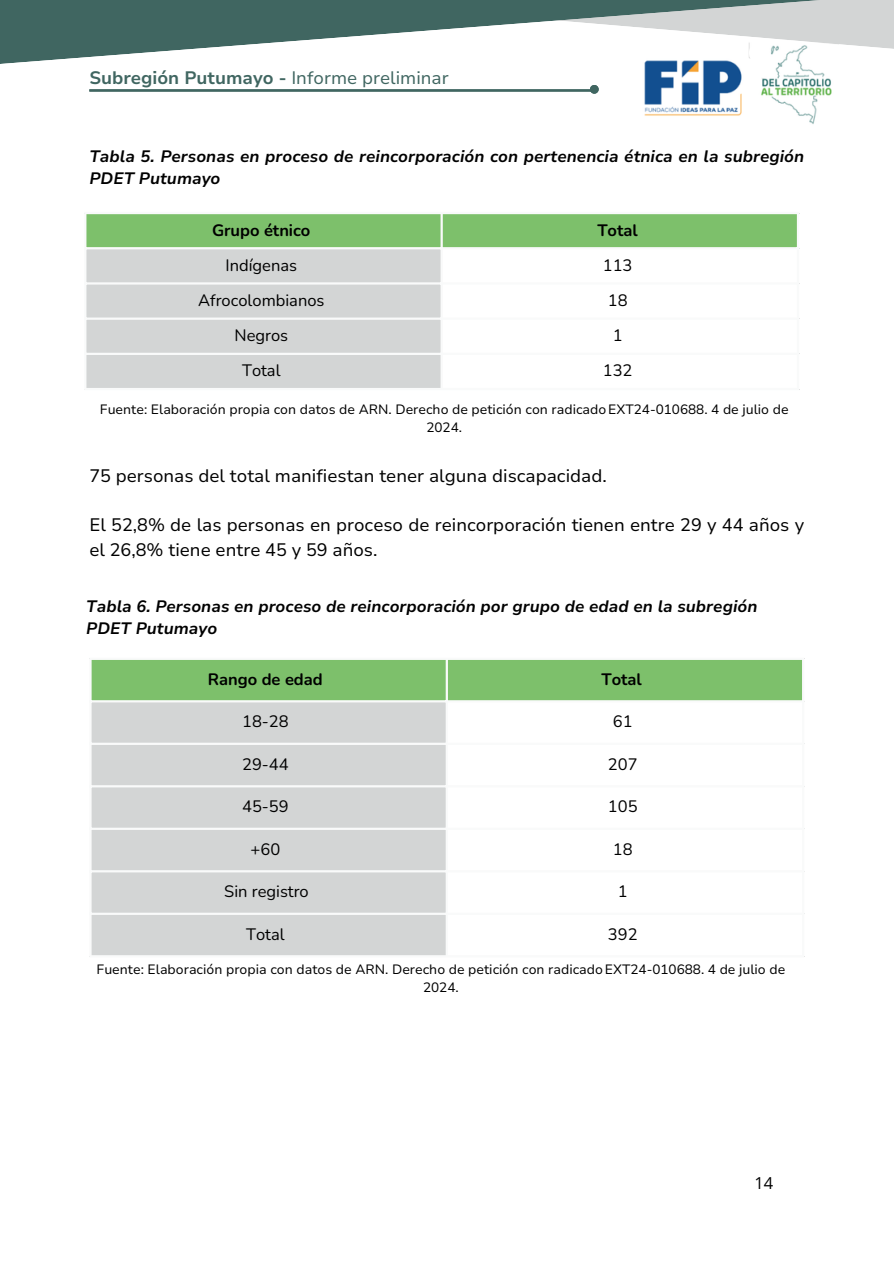
<style>
.page{position:relative;width:894px;height:1264px;background:#fff}
.page>*{position:absolute;margin:0;border:0;box-sizing:border-box;transform-origin:0 0}
.t1{font:18px/24.8px "Nunito Sans 10 pt";color:#000}
.t2{font:700 18px "Nunito Sans 10 pt";color:#406661}
.t3{font:italic 700 16.5px/22.5px "Nunito Sans 10 pt";color:#000}
.t4{font:16.5px "Nunito";color:#000}
.t5{font:700 16.5px "Nunito";color:#000}
.t6{font:16.5px "Open Sans";color:#000}
.t7{font:13.5px/18px "Nunito Sans 10 pt";color:#000;text-align:center}
.s1{font-weight:400}
</style>
<div class="page">
<img style="left:644px;top:68px;width:188px;height:56px">
<svg style="left:864px;top:0;width:29px;height:49px"></svg>
<svg style="left:0;top:0;width:864px;height:68px"></svg>
<div style="left:748px;top:42px;width:21px;height:22px;background:#fff;border-radius:50%"></div>
<svg style="left:743px;top:69px;width:19px;height:28px"></svg>
<div style="left:86px;top:214px;width:710px;height:33px;background:#7dc06b"></div>
<div style="left:86px;top:249px;width:354px;height:139px;background:#d3d5d5"></div>
<hr style="left:84px;top:214px;width:2px;height:174px;background:#f9fafa">
<hr style="left:440px;top:214px;width:2px;height:174px;background:#f9fafa">
<hr style="left:796px;top:214px;width:2px;height:174px;background:#f9fafa">
<hr style="left:84px;top:212px;width:714px;height:2px;background:#f9fafa">
<hr style="left:84px;top:247px;width:714px;height:2px;background:#f9fafa">
<hr style="left:84px;top:282px;width:714px;height:2px;background:#f9fafa">
<hr style="left:84px;top:317px;width:714px;height:3px;background:#f9fafa">
<hr style="left:84px;top:353px;width:714px;height:2px;background:#f9fafa">
<hr style="left:84px;top:388px;width:714px;height:2px;background:#f9fafa">
<hr style="left:89px;top:89px;width:504px;height:3px;background:#406661">
<div style="left:589px;top:85px;width:9px;height:9px;background:#406661;border-radius:50%"></div>
<div style="left:92px;top:660px;width:709px;height:40px;background:#7dc06b"></div>
<div style="left:92px;top:702px;width:353px;height:253px;background:#d3d5d5"></div>
<hr style="left:89px;top:660px;width:3px;height:295px;background:#f9fafa">
<hr style="left:445px;top:660px;width:3px;height:295px;background:#f9fafa">
<hr style="left:801px;top:660px;width:3px;height:295px;background:#f9fafa">
<hr style="left:89px;top:657px;width:715px;height:3px;background:#f9fafa">
<hr style="left:89px;top:700px;width:715px;height:2px;background:#f9fafa">
<hr style="left:89px;top:742px;width:715px;height:3px;background:#f9fafa">
<hr style="left:89px;top:785px;width:715px;height:2px;background:#f9fafa">
<hr style="left:89px;top:827px;width:715px;height:3px;background:#f9fafa">
<hr style="left:89px;top:870px;width:715px;height:2px;background:#f9fafa">
<hr style="left:89px;top:912px;width:715px;height:2px;background:#f9fafa">
<hr style="left:89px;top:955px;width:715px;height:2px;background:#f9fafa">
<p class="t2" style="left:89px;top:66px;width:361px">Subregión Putumayo - <span class="s1">Informe preliminar</span></p>
<h2 class="t3" style="left:89px;top:145px;width:716px">Tabla 5. Personas en proceso de reincorporación con pertenencia étnica en la subregión<br>PDET Putumayo</h2>
<p class="t5" style="left:212px;top:219px;width:100px">Grupo étnico</p>
<p class="t5" style="left:597px;top:219px;width:42px">Total</p>
<p class="t4" style="left:225px;top:254px;width:73px">Indígenas</p>
<p class="t4" style="left:602px;top:254px;width:31px">113</p>
<p class="t4" style="left:198px;top:289px;width:128px">Afrocolombianos</p>
<p class="t4" style="left:607px;top:289px;width:21px">18</p>
<p class="t4" style="left:234px;top:324px;width:55px">Negros</p>
<p class="t4" style="left:612px;top:324px;width:11px">1</p>
<p class="t4" style="left:242px;top:360px;width:40px">Total</p>
<p class="t4" style="left:602px;top:360px;width:31px">132</p>
<h1 class="t7" style="left:100px;top:400px;width:690px">Fuente: Elaboración propia con datos de ARN. Derecho de petición con radicadoEXT24-010688. 4 de julio de<br>2024.</h1>
<h1 class="t1" style="left:89px;top:463px;width:518px">75 personas del total manifiestan tener alguna discapacidad.</h1>
<h2 class="t1" style="left:89px;top:513px;width:716px">El 52,8% de las personas en proceso de reincorporación tienen entre 29 y 44 años y el 26,8% tiene entre 45 y 59 años.</h2>
<p class="t3" style="left:86px;top:595px;width:672px">Tabla 6. Personas en proceso de reincorporación por grupo de edad en la subregión<br>PDET Putumayo</p>
<p class="t5" style="left:208px;top:668px;width:116px">Rango de edad</p>
<p class="t5" style="left:601px;top:668px;width:42px">Total</p>
<p class="t4" style="left:242px;top:710px;width:48px">18-28</p>
<p class="t4" style="left:612px;top:710px;width:21px">61</p>
<p class="t4" style="left:242px;top:753px;width:48px">29-44</p>
<p class="t4" style="left:607px;top:753px;width:31px">207</p>
<p class="t4" style="left:242px;top:795px;width:48px">45-59</p>
<p class="t4" style="left:607px;top:795px;width:31px">105</p>
<p class="t4" style="left:250px;top:838px;width:31px">+60</p>
<p class="t4" style="left:612px;top:838px;width:21px">18</p>
<p class="t4" style="left:224px;top:880px;width:86px">Sin registro</p>
<p class="t4" style="left:617px;top:880px;width:11px">1</p>
<p class="t4" style="left:246px;top:923px;width:40px">Total</p>
<p class="t4" style="left:607px;top:923px;width:31px">392</p>
<p class="t7" style="left:96px;top:960px;width:690px">Fuente: Elaboración propia con datos de ARN. Derecho de petición con radicadoEXT24-010688. 4 de julio de<br>2024.</p>
<h2 class="t6" style="left:754px;top:1171px;width:20px">14</h2>
</div>
